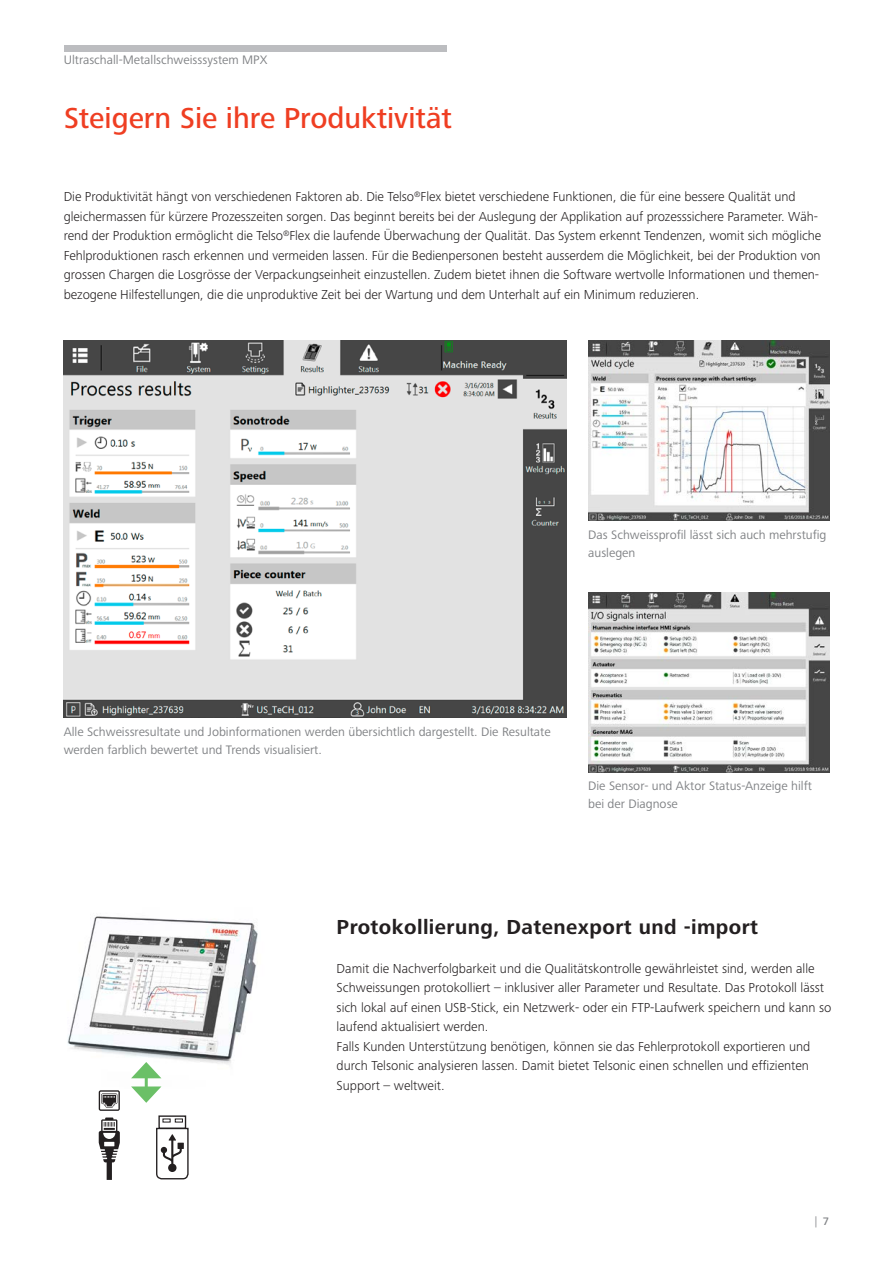
<style>
.page{position:relative;width:893px;height:1263px;background:#fff}
.page>*{position:absolute;margin:0;border:0;box-sizing:border-box;transform-origin:0 0}
.t1{font:500 30px "Frutiger Next LTW1 G";color:#ef3e22}
.Titel{font:700 21px "Frutiger Next LTW1 G";letter-spacing:.02em;color:#231f20}
.Lauftext{font:300 13.5px/19.5px "Frutiger Next LTW1 G";letter-spacing:-.005em;color:#231f20}
.Bildlegende{font:12.75px/18px "Frutiger Next LTW1 G";color:#808285}
.t2{font:300 11.25px "Frutiger Next LTW1 G";color:#808285}
.s1{font-weight:500}
</style>
<div class="page">
<img style="left:64px;top:340px;width:503px;height:377px">
<img style="left:588px;top:340px;width:241px;height:181px">
<img style="left:588px;top:592px;width:241px;height:180px">
<img style="left:67px;top:916px;width:191px;height:171px">
<div style="left:158px;top:1115px;width:28px;height:14px;border:1px solid #231f20"></div>
<svg style="left:156px;top:1118px;width:33px;height:62px"></svg>
<svg style="left:99px;top:1117px;width:21px;height:63px"></svg>
<svg style="left:99px;top:1090px;width:21px;height:21px"></svg>
<hr style="left:145px;top:1072px;width:3px;height:21px;background:#6bc067">
<svg style="left:131px;top:1062px;width:30px;height:16px"></svg>
<svg style="left:131px;top:1086px;width:30px;height:17px"></svg>
<div style="left:64px;top:46px;width:382px;height:6px;background:#bcbdc0"></div>
<p class="Bildlegende" style="left:64px;top:52px;width:205px">Ultraschall-Metallschweisssystem MPX</p>
<p class="t1" style="left:64px;top:101px;width:390px">Steigern Sie ihre Produktivität</p>
<p class="Lauftext" style="left:64px;top:187px;width:759px">Die Produktivität hängt von verschiedenen Faktoren ab. Die Telso<sup>®</sup>Flex bietet verschiedene Funktionen, die für eine bessere Qualität und gleichermassen für kürzere Prozesszeiten sorgen. Das beginnt bereits bei der Auslegung der Applikation auf prozesssichere Parameter. Wäh&shy;rend der Produktion ermöglicht die Telso<sup>®</sup>Flex die laufende Überwachung der Qualität. Das System erkennt Tendenzen, womit sich mögliche Fehlproduktionen rasch erkennen und vermeiden lassen. Für die Bedienpersonen besteht ausserdem die Möglichkeit, bei der Produktion von grossen Chargen die Losgrösse der Verpackungseinheit einzustellen. Zudem bietet ihnen die Software wertvolle Informationen und themen&shy;bezogene Hilfestellungen, die die unproduktive Zeit bei der Wartung und dem Unterhalt auf ein Minimum reduzieren.</p>
<p class="Bildlegende" style="left:588px;top:526px;width:240px">Das Schweissprofil lässt sich auch mehrstufig auslegen</p>
<p class="Bildlegende" style="left:64px;top:723px;width:488px">Alle Schweissresultate und Jobinformationen werden übersichtlich dargestellt. Die Resultate werden farblich bewertet und Trends visualisiert.</p>
<p class="Bildlegende" style="left:588px;top:778px;width:225px">Die Sensor- und Aktor Status-Anzeige hilft bei der Diagnose</p>
<p class="Titel" style="left:337px;top:915px;width:423px">Protokollierung, Datenexport und -import</p>
<p class="Lauftext" style="left:337px;top:958px;width:496px">Damit die Nachverfolgbarkeit und die Qualitätskontrolle gewährleistet sind, werden alle Schweissungen protokolliert – inklusiver aller Parameter und Resultate. Das Protokoll lässt sich lokal auf einen USB-Stick, ein Netzwerk- oder ein FTP-Laufwerk speichern und kann so laufend aktualisiert werden.</p>
<p class="Lauftext" style="left:337px;top:1036px;width:475px;text-align:justify">Falls Kunden Unterstützung benötigen, können sie das Fehlerprotokoll exportieren und durch Telsonic analysieren lassen. Damit bietet Telsonic einen schnellen und effizienten Support – weltweit.</p>
<p class="t2" style="left:815px;top:1215px;width:16px">| <span class="s1">7</span></p>
</div>
